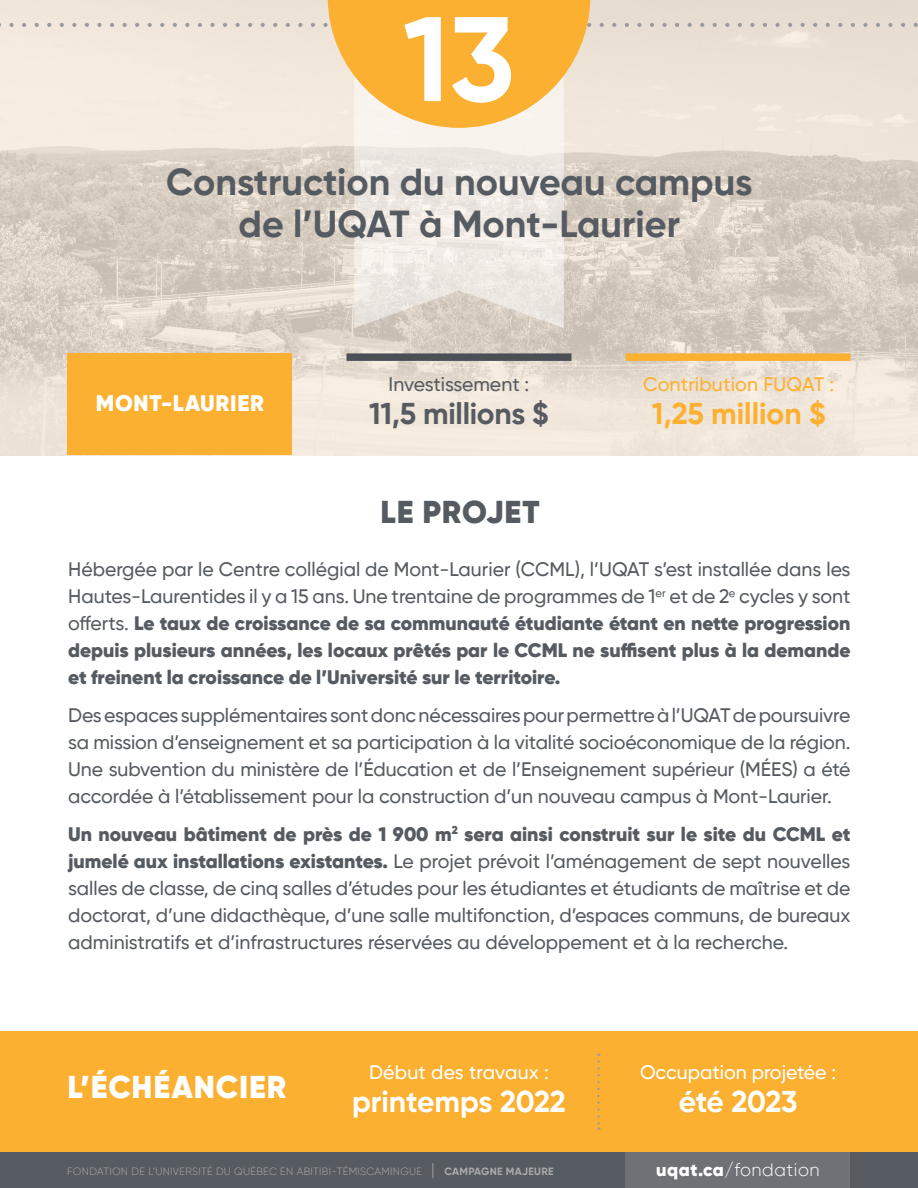
<style>
.page{position:relative;width:918px;height:1188px;background:#fff}
.page>*{position:absolute;margin:0;border:0;box-sizing:border-box;transform-origin:0 0}
.t1{font:700 120px "Gilroy";color:#fff}
.t2{font:700 37.5px "Gilroy";color:#565b61}
.courant{font:900 31.5px "Gilroy";letter-spacing:.03em;color:#fff}
.courant-2{font:900 31.5px "Gilroy";letter-spacing:.03em;color:#565b61}
.courant-3{font:700 30px "Gilroy";letter-spacing:-.01em;color:#fff}
.courant-4{font:700 30px "Gilroy";letter-spacing:-.01em;color:#565b61}
.courant-5{font:700 30px "Gilroy";color:#fbb031}
.courant-6{font:900 22.5px "Gilroy";letter-spacing:.03em;color:#fff}
.Courant_3{font:500 19.5px/27px "Gilroy";letter-spacing:-.005em;color:#565b61;text-align:justify}
.Courant_3-2{font:900 19.5px/27px "Gilroy";color:#565b61;text-align:justify}
.courant-7{font:500 19.5px "Gilroy";color:#fff}
.courant-8{font:500 19.5px "Gilroy";letter-spacing:.01em;color:#fbb031}
.courant-9{font:500 19.5px "Gilroy";letter-spacing:-.005em;color:#565b61}
.t3{font:300 18px "Gilroy";letter-spacing:.03em;color:#fff}
.t4{font:300 10.5px "Gilroy";letter-spacing:.03em;color:#acaaad}
.s1{font-weight:500}
.s2{font-weight:900}
.s3{font-size:16.5px}
.s4{font-weight:700}
</style>
<div class="page">
<img style="left:0;top:128px;width:918px;height:327px">
<div style="left:0;top:1152px;width:918px;height:36px;background:#565b61"></div>
<div style="left:626px;top:1152px;width:224px;height:36px;background:#707176"></div>
<div style="left:68px;top:353px;width:224px;height:102px;background:#fbb031"></div>
<div style="left:626px;top:353px;width:224px;height:8px;background:#fbb031"></div>
<div style="left:346px;top:353px;width:226px;height:8px;background:#4c5056"></div>
<svg style="left:354px;top:128px;width:210px;height:200px;background:#ece6e0"></svg>
<svg style="left:0;top:0;width:918px;height:128px;background:#f1d9b3"></svg>
<div style="left:0;top:1031px;width:918px;height:121px;background:#fbb031"></div>
<svg style="left:597px;top:1054px;width:3px;height:76px"></svg>
<p class="t1" style="left:403px;top:-16px;width:113px">13</p>
<p class="t2" style="left:166px;top:159px;width:588px">Construction du nouveau campus</p>
<p class="t2" style="left:239px;top:201px;width:443px">de l’UQAT à Mont-Laurier</p>
<p class="courant-6" style="left:96px;top:389px;width:170px">MONT-LAURIER</p>
<p class="courant-9" style="left:389px;top:372px;width:142px">Investissement :</p>
<p class="courant-4" style="left:369px;top:395px;width:181px">11,5 millions $</p>
<p class="courant-2" style="left:381px;top:492px;width:161px">LE PROJET</p>
<p class="courant-8" style="left:643px;top:372px;width:193px">Contribution FUQAT :</p>
<p class="courant-5" style="left:652px;top:395px;width:175px">1,25 million $</p>
<p class="Courant_3-2" style="left:68px;top:556px;width:784px"><span class="s1">Hébergée par le Centre collégial de Mont-Laurier (CCML), l’UQAT s’est installée dans les Hautes-Laurentides il y a 15 ans. Une trentaine de programmes de 1</span><sup>er</sup> <span class="s1">et de 2</span><sup>e</sup> <span class="s1">cycles y sont offerts.</span> Le taux de croissance de sa communauté étudiante étant en nette progression depuis plusieurs années, les locaux prêtés par le CCML ne suffisent plus à la demande et freinent la croissance de l’Université sur le territoire.</p>
<p class="Courant_3" style="left:68px;top:701px;width:784px">Des espaces supplémentaires sont donc nécessaires pour permettre à l’UQAT de poursuivre sa mission d’enseignement et sa participation à la vitalité socioéconomique de la région.<br>Une subvention du ministère de l’Éducation et de l’Enseignement supérieur (MÉES) a été accordée à l’établissement pour la construction d’un nouveau campus à Mont-Laurier.</p>
<p class="Courant_3" style="left:68px;top:820px;width:784px"><span class="s2">Un nouveau bâtiment de près de 1 900 m</span><sup>2</sup> <span class="s2">sera ainsi construit sur le site du CCML et jumelé aux installations existantes.</span> Le projet prévoit l’aménagement de sept nouvelles salles de classe, de cinq salles d’études pour les étudiantes et étudiants de maîtrise et de doctorat, d’une didacthèque, d’une salle multifonction, d’espaces communs, de bureaux administratifs et d’infrastructures réservées au développement et à la recherche.</p>
<p class="courant" style="left:68px;top:1067px;width:220px">L’ÉCHÉANCIER</p>
<p class="courant-7" style="left:369px;top:1060px;width:181px">Début des travaux :</p>
<p class="courant-3" style="left:352px;top:1082px;width:215px">printemps 2022</p>
<p class="courant-7" style="left:640px;top:1060px;width:198px">Occupation projetée :</p>
<p class="courant-3" style="left:679px;top:1082px;width:120px">été 2023</p>
<p class="t4" style="left:67px;top:1165px;width:488px">FONDATION DE L’UNIVERSITÉ DU QUÉBEC EN ABITIBI-TÉMISCAMINGUE <span class="s3">|</span> <span class="s4">CAMPAGNE MAJEURE</span></p>
<p class="t3" style="left:656px;top:1159px;width:165px"><span class="s2">uqat.ca</span>/fondation</p>
</div>
